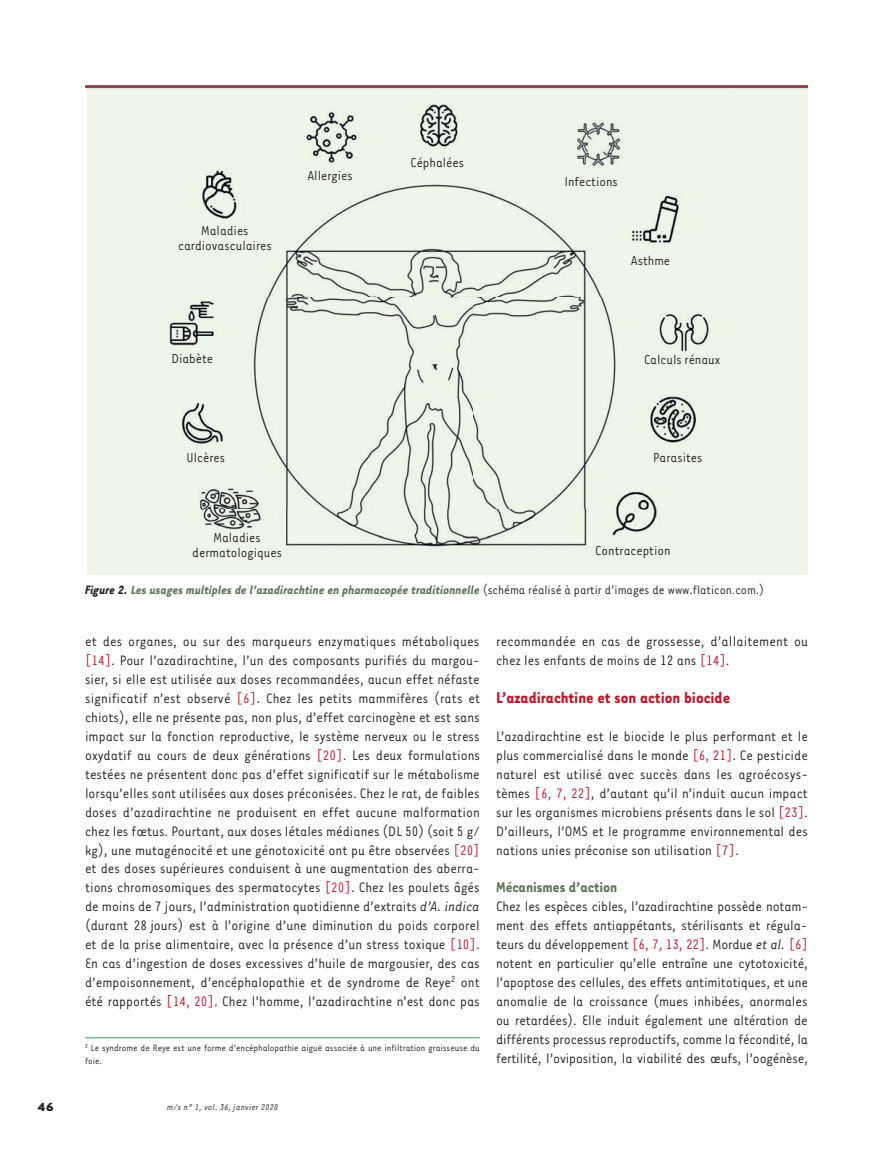
<style>
.page{position:relative;width:893px;height:1149px;background:#fff}
.page>*{position:absolute;margin:0;border:0;box-sizing:border-box;transform-origin:0 0}
.t1{font:700 18px "Tarzana Narrow";color:#c11527}
.t2{font:700 16.5px "Tarzana Narrow";color:#5f7659}
.t3{font:15.75px/18.9px "Tarzana Narrow";color:#231f20;text-align:justify}
.t4{font:15px/15px "Tarzana Narrow";color:#231f20;text-align:center}
.t5{font:italic 700 13.95px "Tarzana Narrow";color:#5f7659}
.t6{font:700 13.5px "Tarzana Wide";color:#231f20}
.t7{font:10.5px/12.6px "Tarzana Narrow";color:#231f20}
.t8{font:italic 9.75px "Tarzana Narrow";letter-spacing:.025em;color:#231f20}
.s1{color:#231f20}
.s2{font-weight:400;font-style:normal;color:#231f20}
.s3{color:#c11527}
.s4{font-style:italic}
</style>
<div class="page">
<hr style="left:85px;top:1036px;width:395px;height:2px;background:#84ba95">
<div style="left:87px;top:85px;width:721px;height:489px;background:#eff6e8"></div>
<img style="left:165px;top:88px;width:567px;height:460px">
<hr style="left:85px;top:85px;width:723px;height:3px;background:#8d454f">
<p class="t4" style="left:178px;top:222px;width:95px">Maladies cardiovasculaires</p>
<p class="t4" style="left:307px;top:167px;width:47px">Allergies</p>
<p class="t4" style="left:171px;top:350px;width:43px">Diabète</p>
<p class="t4" style="left:187px;top:449px;width:40px">Ulcères</p>
<p class="t4" style="left:410px;top:154px;width:55px">Céphalées</p>
<p class="t4" style="left:564px;top:173px;width:55px">Infections</p>
<p class="t4" style="left:631px;top:252px;width:41px">Asthme</p>
<p class="t4" style="left:644px;top:352px;width:78px">Calculs rénaux</p>
<p class="t4" style="left:653px;top:449px;width:51px">Parasites</p>
<p class="t4" style="left:192px;top:529px;width:91px">Maladies dermatologiques</p>
<p class="t4" style="left:595px;top:542px;width:77px">Contraception</p>
<p class="t5" style="left:85px;top:581px;width:681px"><span class="s1">Figure 2.</span> Les usages multiples de l’azadirachtine en pharmacopée traditionnelle <span class="s2">(schéma réalisé à partir d’images de www.flaticon.com.)</span></p>
<p class="t3" style="left:85px;top:631px;width:397px">et des organes, ou sur des marqueurs enzymatiques métaboliques <span class="s3">[14]</span>. Pour l’azadirachtine, l’un des composants purifiés du margou&shy;sier, si elle est utilisée aux doses recommandées, aucun effet néfaste significatif n’est observé <span class="s3">[6]</span>. Chez les petits mammifères (rats et chiots), elle ne présente pas, non plus, d’effet carcinogène et est sans impact sur la fonction reproductive, le système nerveux ou le stress oxydatif au cours de deux générations <span class="s3">[20]</span>. Les deux formulations testées ne présentent donc pas d’effet significatif sur le métabolisme lorsqu’elles sont utilisées aux doses préconisées. Chez le rat, de faibles doses d’azadirachtine ne produisent en effet aucune malformation chez les fœtus. Pourtant, aux doses létales médianes (DL 50) (soit 5 g/ kg), une mutagénocité et une génotoxicité ont pu être observées <span class="s3">[20] </span>et des doses supérieures conduisent à une augmentation des aberra&shy;tions chromosomiques des spermatocytes <span class="s3">[20]</span>. Chez les poulets âgés de moins de 7 jours, l’administration quotidienne d’extraits <span class="s4">d’A. indica </span>(durant 28 jours) est à l’origine d’une diminution du poids corporel et de la prise alimentaire, avec la présence d’un stress toxique <span class="s3">[10]</span>.<br>En cas d’ingestion de doses excessives d’huile de margousier, des cas d’empoisonnement, d’encéphalopathie et de syndrome de Reye<sup>2</sup> ont été rapportés <span class="s3">[14, 20]</span>. Chez l’homme, l’azadirachtine n’est donc pas</p>
<p class="t7" style="left:85px;top:1040px;width:396px"><sup>2</sup> Le syndrome de Reye est une forme d’encéphalopathie aiguë associée à une infiltration graisseuse du foie.</p>
<p class="t6" style="left:38px;top:1097px;width:18px">46</p>
<p class="t8" style="left:167px;top:1100px;width:112px">m/s n° 1, vol. 36, janvier 2020</p>
<p class="t3" style="left:496px;top:631px;width:313px">recommandée en cas de grossesse, d’allaitement ou chez les enfants de moins de 12 ans <span class="s3">[14]</span>.</p>
<p class="t1" style="left:496px;top:686px;width:235px">L’azadirachtine et son action biocide</p>
<p class="t3" style="left:496px;top:726px;width:313px">L’azadirachtine est le biocide le plus performant et le plus commercialisé dans le monde <span class="s3">[6, 21]</span>. Ce pesticide naturel est utilisé avec succès dans les agroécosys&shy;tèmes <span class="s3">[6, 7, 22]</span>, d’autant qu’il n’induit aucun impact sur les organismes microbiens présents dans le sol <span class="s3">[23]</span>.<br>D’ailleurs, l’OMS et le programme environnemental des nations unies préconise son utilisation <span class="s3">[7]</span>.</p>
<p class="t2" style="left:496px;top:876px;width:123px">Mécanismes d’action</p>
<p class="t3" style="left:496px;top:896px;width:313px">Chez les espèces cibles, l’azadirachtine possède notam&shy;ment des effets antiappétants, stérilisants et régula&shy;teurs du développement <span class="s3">[6, 7, 13, 22]</span>. Mordue <span class="s4">et al.</span> <span class="s3">[6] </span>notent en particulier qu’elle entraîne une cytotoxicité, l’apoptose des cellules, des effets antimitotiques, et une anomalie de la croissance (mues inhibées, anormales ou retardées). Elle induit également une altération de différents processus reproductifs, comme la fécondité, la fertilité, l’oviposition, la viabilité des œufs, l’oogénèse,</p>
</div>
